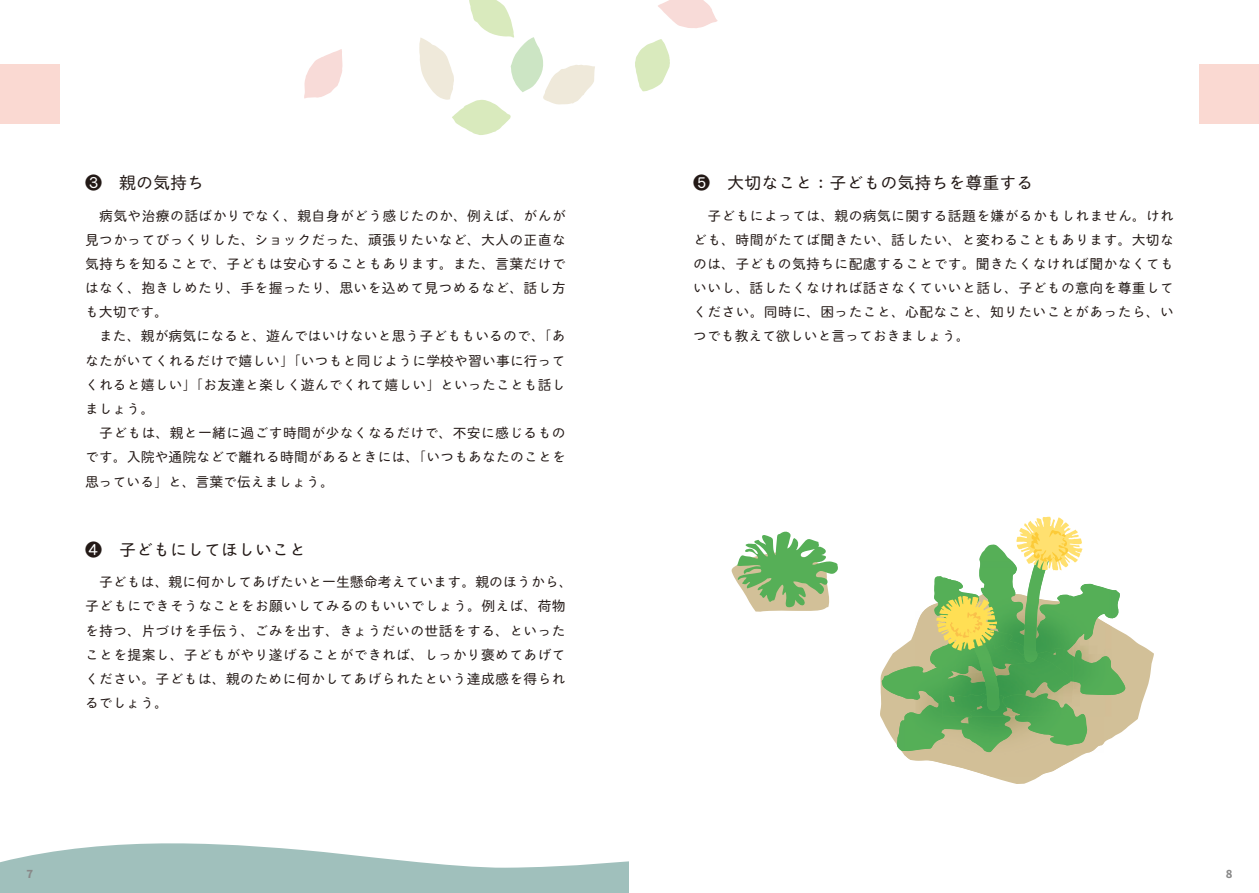
<style>
.page{position:relative;width:1259px;height:893px;background:#fff}
.page>*{position:absolute;margin:0;border:0;box-sizing:border-box;transform-origin:0 0}
.t1{font:16.95px "TB Chibi R Go Plus K Pro";color:#231916}
.t2{font:13.8px/24.2px "TB Chibi R Go Plus K Pro";letter-spacing:.025em;color:#231916}
.t3{font:700 12.75px "Source Sans Pro";color:#898989}
</style>
<div class="page">
<svg style="left:0;top:843px;width:629px;height:50px;fill:#a0c0bc"></svg>
<svg style="left:658px;top:0;width:59px;height:28px"></svg>
<svg style="left:304px;top:49px;width:38px;height:50px"></svg>
<svg style="left:635px;top:39px;width:35px;height:53px"></svg>
<svg style="left:419px;top:0;width:176px;height:135px"></svg>
<div style="left:0;top:64px;width:60px;height:59px;background:#fad9d2"></div>
<div style="left:1199px;top:64px;width:60px;height:59px;background:#fad9d2"></div>
<svg style="left:880px;top:634px;width:274px;height:150px"></svg>
<img style="left:904px;top:753px;width:169px;height:24px">
<svg style="left:881px;top:517px;width:244px;height:236px"></svg>
<svg style="left:731px;top:531px;width:107px;height:81px"></svg>
<p class="t1" style="left:85px;top:169px;width:121px">❸　親の気持ち</p>
<p class="t2" style="left:85px;top:202px;width:482px">　病気や治療の話ばかりでなく、親自身がどう感じたのか、例えば、がんが見つかってびっくりした、ショックだった、頑張りたいなど、大人の正直な気持ちを知ることで、子どもは安心することもあります。また、言葉だけではなく、抱きしめたり、手を握ったり、思いを込めて見つめるなど、話し方も大切です。<br>　また、親が病気になると、遊んではいけないと思う子どももいるので、「あなたがいてくれるだけで嬉しい」「いつもと同じように学校や習い事に行ってくれると嬉しい」「お友達と楽しく遊んでくれて嬉しい」といったことも話しましょう。<br>　子どもは、親と一緒に過ごす時間が少なくなるだけで、不安に感じるものです。入院や通院などで離れる時間があるときには、「いつもあなたのことを思っている」と、言葉で伝えましょう。</p>
<p class="t1" style="left:85px;top:535px;width:223px">❹　子どもにしてほしいこと</p>
<p class="t2" style="left:85px;top:569px;width:489px">　子どもは、親に何かしてあげたいと一生懸命考えています。親のほうから、子どもにできそうなことをお願いしてみるのもいいでしょう。例えば、荷物を持つ、片づけを手伝う、ごみを出す、きょうだいの世話をする、といったことを提案し、子どもがやり遂げることができれば、しっかり褒めてあげてください。子どもは、親のために何かしてあげられたという達成感を得られるでしょう。</p>
<p class="t3" style="left:26px;top:866px;width:8px">7</p>
<p class="t1" style="left:693px;top:169px;width:342px">❺　大切なこと：子どもの気持ちを尊重する</p>
<p class="t2" style="left:693px;top:202px;width:482px;text-align:justify">　子どもによっては、親の病気に関する話題を嫌がるかもしれません。けれども、時間がたてば聞きたい、話したい、と変わることもあります。大切なのは、子どもの気持ちに配慮することです。聞きたくなければ聞かなくてもいいし、話したくなければ話さなくていいと話し、子どもの意向を尊重してください。同時に、困ったこと、心配なこと、知りたいことがあったら、いつでも教えて欲しいと言っておきましょう。</p>
<p class="t3" style="left:1225px;top:866px;width:8px">8</p>
</div>
